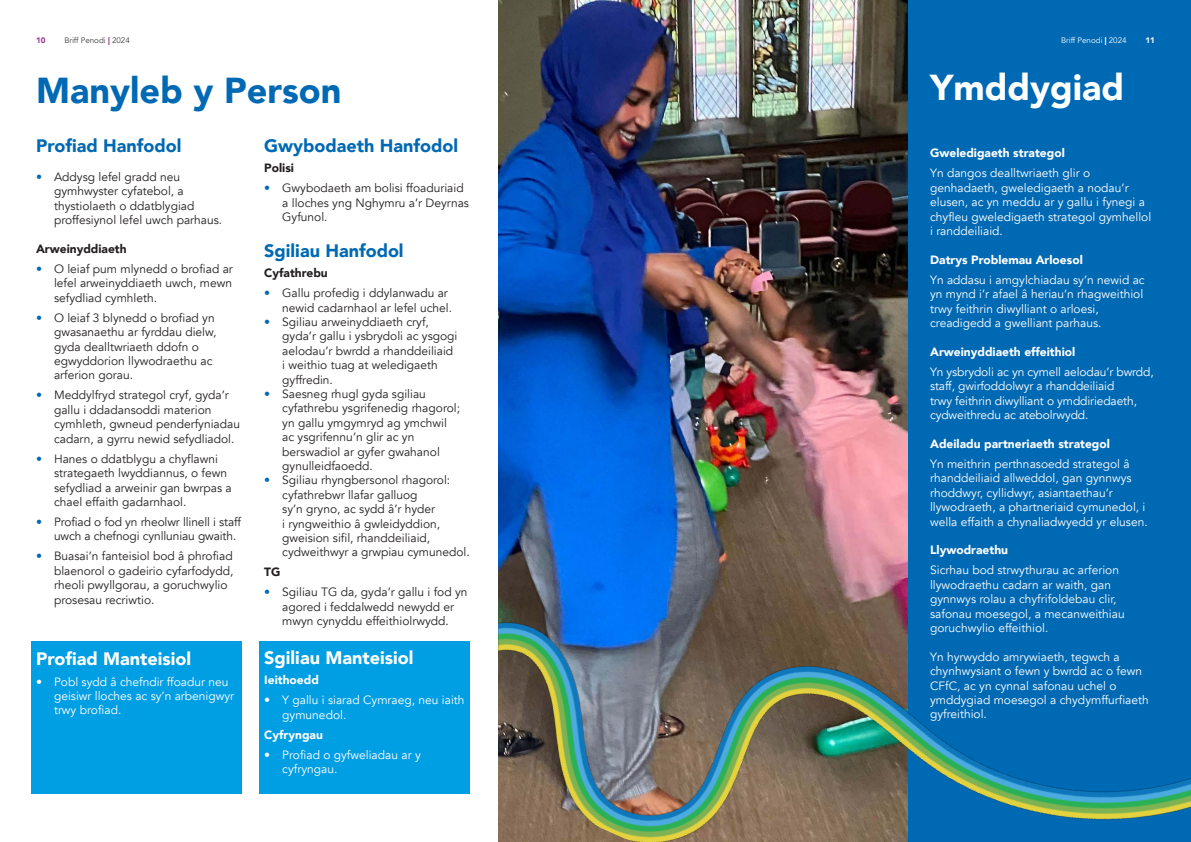
<style>
.page{position:relative;width:1191px;height:842px;background:#fff}
.page>*{position:absolute;margin:0;border:0;box-sizing:border-box;transform-origin:0 0}
.t1{font:900 36px "Avenir";color:#0069b4}
.t2{font:900 36px "Avenir";color:#fff}
.t3{font:900 18px "Avenir";color:#0069b4}
.t4{font:900 18px "Avenir";color:#fff}
.t5{font:12px/14.4px "Avenir";color:#231f20}
.t6{font:12px/14.4px "Avenir";color:#fff}
.t7{font:900 12px "Avenir";color:#fff}
.t8{font:900 12px "Avenir";color:#231f20}
.t9{font:8px "Avenir";color:#3e3e3f}
.t10{font:8px "Avenir";color:#fff}
.t11{font:900 8px "Avenir";color:#96368c}
.t12{font:900 8px "Avenir";color:#fff}
.s1{font-weight:900;color:#96368c}
.s2{font-weight:900}
.s3{font-weight:800;color:#0069b4}
</style>
<div class="page">
<div style="left:31px;top:642px;width:211px;height:152px;background:#009ee3"></div>
<div style="left:259px;top:642px;width:211px;height:152px;background:#009ee3"></div>
<div style="left:900px;top:0;width:291px;height:842px;background:#0069b4"></div>
<img style="left:498px;top:0;width:409px;height:430px">
<img style="left:498px;top:430px;width:693px;height:412px">
<p class="t11" style="left:36px;top:33px;width:11px">10</p>
<p class="t9" style="left:64px;top:35px;width:67px">Briff Penodi <span class="s1">|</span> 2024</p>
<p class="t10" style="left:1061px;top:35px;width:67px">Briff Penodi <span class="s2">|</span> 2024</p>
<p class="t12" style="left:1145px;top:33px;width:11px">11</p>
<h1 class="t1" style="left:36px;top:59px;width:307px">Manyleb y Person</h1>
<h2 class="t3" style="left:36px;top:130px;width:147px">Profiad Hanfodol</h2>
<p class="t5" style="left:54px;top:170px;width:170px;text-indent:-18px"><span class="s3">•</span> Addysg lefel gradd neu gymhwyster cyfatebol, a thystiolaeth o ddatblygiad proffesiynol lefel uwch parhaus.</p>
<p class="t8" style="left:36px;top:238px;width:92px">Arweinyddiaeth</p>
<p class="t5" style="left:54px;top:262px;width:180px;text-align:justify;text-indent:-18px"><span class="s3">•</span> O leiaf pum mlynedd o brofiad ar lefel arweinyddiaeth uwch, mewn sefydliad cymhleth.</p>
<p class="t5" style="left:54px;top:311px;width:164px;text-indent:-18px"><span class="s3">•</span> O leiaf 3 blynedd o brofiad yn gwasanaethu ar fyrddau dielw, gyda dealltwriaeth ddofn o egwyddorion llywodraethu ac arferion gorau.</p>
<p class="t5" style="left:54px;top:388px;width:188px;text-indent:-18px"><span class="s3">•</span> Meddylfryd strategol cryf, gyda’r gallu i ddadansoddi materion cymhleth, gwneud penderfyniadau cadarn, a gyrru newid sefydliadol.</p>
<p class="t5" style="left:54px;top:452px;width:179px;text-indent:-18px"><span class="s3">•</span> Hanes o ddatblygu a chyflawni strategaeth lwyddiannus, o fewn sefydliad a arweinir gan bwrpas a chael effaith gadarnhaol.</p>
<p class="t5" style="left:54px;top:515px;width:188px;text-indent:-18px"><span class="s3">•</span> Profiad o fod yn rheolwr llinell i staff uwch a chefnogi cynlluniau gwaith.</p>
<p class="t5" style="left:54px;top:549px;width:181px;text-indent:-18px"><span class="s3">•</span> Buasai’n fanteisiol bod â phrofiad blaenorol o gadeirio cyfarfodydd, rheoli pwyllgorau, a goruchwylio prosesau recriwtio.</p>
<h2 class="t4" style="left:36px;top:644px;width:156px">Profiad Manteisiol</h2>
<p class="t6" style="left:54px;top:674px;width:182px;text-indent:-18px">• Pobl sydd â chefndir ffoadur neu geisiwr lloches ac sy’n arbenigwyr trwy brofiad.</p>
<h2 class="t3" style="left:264px;top:130px;width:195px">Gwybodaeth Hanfodol</h2>
<p class="t8" style="left:264px;top:158px;width:31px">Polisi</p>
<p class="t5" style="left:282px;top:181px;width:188px;text-indent:-18px"><span class="s3">•</span> Gwybodaeth am bolisi ffoaduriaid a lloches yng Nghymru a’r Deyrnas<br>Gyfunol.</p>
<h2 class="t3" style="left:264px;top:235px;width:141px">Sgiliau Hanfodol</h2>
<p class="t8" style="left:264px;top:263px;width:65px">Cyfathrebu</p>
<p class="t5" style="left:282px;top:286px;width:171px;text-indent:-18px"><span class="s3">•</span> Gallu profedig i ddylanwadu ar newid cadarnhaol ar lefel uchel.</p>
<p class="t5" style="left:282px;top:315px;width:177px;text-indent:-18px"><span class="s3">•</span> Sgiliau arweinyddiaeth cryf, gyda’r gallu i ysbrydoli ac ysgogi aelodau’r bwrdd a rhanddeiliaid i weithio tuag at weledigaeth gyffredin.</p>
<p class="t5" style="left:282px;top:387px;width:179px;text-indent:-18px"><span class="s3">•</span> Saesneg rhugl gyda sgiliau cyfathrebu ysgrifenedig rhagorol; yn gallu ymgymryd ag ymchwil ac ysgrifennu’n glir ac yn berswadiol ar gyfer gwahanol gynulleidfaoedd.</p>
<p class="t5" style="left:282px;top:473px;width:189px;text-indent:-18px"><span class="s3">•</span> Sgiliau rhyngbersonol rhagorol: cyfathrebwr llafar galluog<br>sy’n gryno, ac sydd â’r hyder<br>i ryngweithio â gwleidyddion, gweision sifil, rhanddeiliaid, cydweithwyr a grwpiau cymunedol.</p>
<p class="t8" style="left:264px;top:562px;width:18px">TG</p>
<p class="t5" style="left:264px;top:585px;width:205px;text-align:center"><span class="s3">•</span> Sgiliau TG da, gyda’r gallu i fod yn agored i feddalwedd newydd er mwyn cynyddu effeithiolrwydd.</p>
<h2 class="t4" style="left:264px;top:642px;width:151px">Sgiliau Manteisiol</h2>
<p class="t7" style="left:264px;top:670px;width:56px">Ieithoedd</p>
<p class="t6" style="left:282px;top:693px;width:184px;text-indent:-18px">• Y gallu i siarad Cymraeg, neu iaith gymunedol.</p>
<p class="t7" style="left:264px;top:724px;width:60px">Cyfryngau</p>
<p class="t6" style="left:282px;top:748px;width:140px;text-indent:-18px">• Profiad o gyfweliadau ar y cyfryngau.</p>
<h1 class="t2" style="left:930px;top:56px;width:196px">Ymddygiad</h1>
<p class="t7" style="left:930px;top:143px;width:136px">Gweledigaeth strategol</p>
<p class="t6" style="left:930px;top:166px;width:223px">Yn dangos dealltwriaeth glir o genhadaeth, gweledigaeth a nodau’r elusen, ac yn meddu ar y gallu i fynegi a chyfleu gweledigaeth strategol gymhellol i randdeiliaid.</p>
<p class="t7" style="left:930px;top:249px;width:154px">Datrys Problemau Arloesol</p>
<p class="t6" style="left:930px;top:273px;width:216px">Yn addasu i amgylchiadau sy’n newid ac yn mynd i’r afael â heriau’n rhagweithiol trwy feithrin diwylliant o arloesi, creadigedd a gwelliant parhaus.</p>
<p class="t7" style="left:930px;top:341px;width:147px">Arweinyddiaeth effeithiol</p>
<p class="t6" style="left:930px;top:365px;width:225px">Yn ysbrydoli ac yn cymell aelodau’r bwrdd, staff, gwirfoddolwyr a rhanddeiliaid<br>trwy feithrin diwylliant o ymddiriedaeth, cydweithredu ac atebolrwydd.</p>
<p class="t7" style="left:930px;top:433px;width:181px">Adeiladu partneriaeth strategol</p>
<p class="t6" style="left:930px;top:457px;width:219px">Yn meithrin perthnasoedd strategol â rhanddeiliaid allweddol, gan gynnwys rhoddwyr, cyllidwyr, asiantaethau’r llywodraeth, a phartneriaid cymunedol, i wella effaith a chynaliadwyedd yr elusen.</p>
<p class="t7" style="left:930px;top:540px;width:79px">Llywodraethu</p>
<p class="t6" style="left:930px;top:563px;width:196px">Sicrhau bod strwythurau ac arferion llywodraethu cadarn ar waith, gan gynnwys rolau a chyfrifoldebau clir, safonau moesegol, a mecanweithiau goruchwylio effeithiol.</p>
<p class="t6" style="left:930px;top:650px;width:220px">Yn hyrwyddo amrywiaeth, tegwch a chynhwysiant o fewn y bwrdd ac o fewn<br>CFfC, ac yn cynnal safonau uchel o ymddygiad moesegol a chydymffurfiaeth gyfreithiol.</p>
</div>
